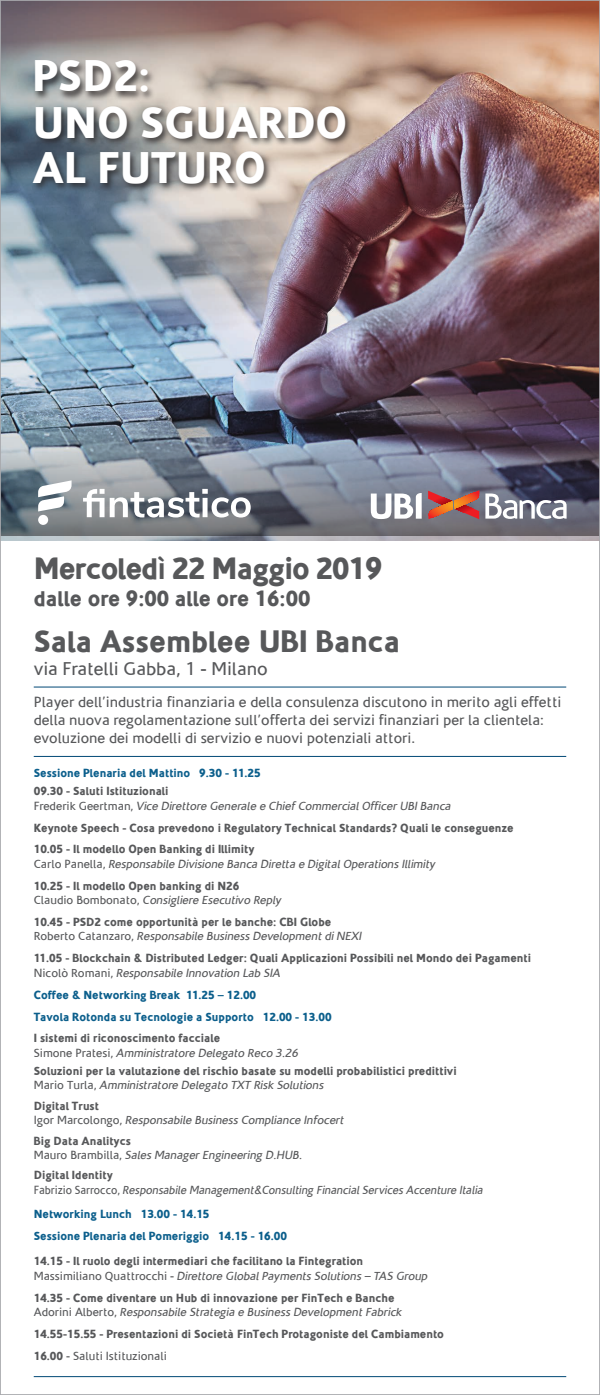
<style>
.page{position:relative;width:600px;height:1395px;background:#fff}
.page>*{position:absolute;margin:0;border:0;box-sizing:border-box;transform-origin:0 0}
.t1{font:700 45px/46px "BPU";color:#fff}
.t2{font:700 31.5px "BPU";letter-spacing:-.015em;color:#57585a}
.t3{font:700 22.5px "BPU";color:#57585a}
.t4{font:18.75px "BPU";color:#57585a}
.t5{font:15px/18px "BPU";color:#57585a}
.t6{font:700 12px/14.4px "BPU";color:#57585a}
.t7{font:italic 12px/14.4px "BPU";color:#57585a}
.t8{font:700 12px "BPU";color:#0c5f8c}
.t9{font:italic 12px/14.4px "BPU";color:#57585a;scale:.96 1}
.t10{font:12px "BPU";color:#57585a}
.s1{font-style:normal}
.s2{font-weight:700;font-style:normal}
.s3{font-weight:400}
.s4{font-weight:400;font-style:italic}
.s5{font-weight:700}
</style>
<div class="page">
<img style="left:2px;top:2px;width:596px;height:539px">
<svg style="left:2px;top:449px;width:596px;height:86px;background:#777c89"></svg>
<hr style="left:34px;top:687px;width:532px;height:1px;background:#004876">
<hr style="left:34px;top:756px;width:532px;height:1px;background:#004876">
<hr style="left:34px;top:1376px;width:532px;height:1px;background:#004876">
<div style="left:31px;top:59px;width:323px;height:134px;background:#231f20;opacity:.75"></div>
<svg style="left:371px;top:490px;width:196px;height:29px"></svg>
<svg style="left:83px;top:489px;width:168px;height:29px"></svg>
<svg style="left:38px;top:480px;width:34px;height:32px"></svg>
<div style="left:38px;top:515px;width:10px;height:10px;background:#fff;border-radius:50%"></div>
<p class="t1" style="left:33px;top:53px;width:316px">PSD2:<br>UNO SGUARDO<br>AL FUTURO</p>
<p class="t2" style="left:34px;top:550px;width:350px">Mercoledì 22 Maggio 2019</p>
<p class="t3" style="left:34px;top:586px;width:278px">dalle ore 9:00 alle ore 16:00</p>
<p class="t2" style="left:34px;top:623px;width:368px">Sala Assemblee UBI Banca</p>
<p class="t4" style="left:34px;top:658px;width:235px">via Fratelli Gabba, 1 - Milano</p>
<p class="t5" style="left:34px;top:693px;width:529px">Player dell’industria finanziaria e della consulenza discutono in merito agli effetti della nuova regolamentazione sull’offerta dei servizi finanziari per la clientela: evoluzione dei modelli di servizio e nuovi potenziali attori.</p>
<p class="t8" style="left:34px;top:766px;width:229px">Sessione Plenaria del Mattino 9.30 - 11.25</p>
<p class="t6" style="left:34px;top:784px;width:136px">09.30 - Saluti Istituzionali</p>
<p class="t7" style="left:34px;top:799px;width:419px"><span class="s1">Frederik Geertman,</span> Vice Direttore Generale e Chief Commercial Officer UBI Banca</p>
<p class="t6" style="left:34px;top:820px;width:482px">Keynote Speech - Cosa prevedono i Regulatory Technical Standards? Quali le conseguenze</p>
<p class="t7" style="left:34px;top:842px;width:403px"><span class="s2">10.05 - Il modello Open Banking di Illimity<br></span><span class="s1">Carlo Panella,</span> Responsabile Divisione Banca Diretta e Digital Operations Illimity</p>
<p class="t6" style="left:34px;top:878px;width:249px">10.25 - Il modello Open banking di N26<br><span class="s3">Claudio Bombonato,</span> <span class="s4">Consigliere Esecutivo Reply</span></p>
<p class="t6" style="left:34px;top:915px;width:330px">10.45 - PSD2 come opportunità per le banche: CBI Globe<br><span class="s3">Roberto Catanzaro,</span> <span class="s4">Responsabile Business Development di NEXI</span></p>
<p class="t6" style="left:34px;top:951px;width:499px">11.05 - Blockchain &amp; Distributed Ledger: Quali Applicazioni Possibili nel Mondo dei Pagamenti<br><span class="s3">Nicolò Romani,</span> <span class="s4">Responsabile Innovation Lab SIA</span></p>
<p class="t8" style="left:34px;top:988px;width:224px">Coffee &amp; Networking Break 11.25 – 12.00</p>
<p class="t8" style="left:34px;top:1009px;width:299px">Tavola Rotonda su Tecnologie a Supporto 12.00 - 13.00</p>
<p class="t6" style="left:34px;top:1031px;width:267px">I sistemi di riconoscimento facciale<br><span class="s3">Simone Pratesi,</span> <span class="s4">Amministratore Delegato Reco 3.26</span></p>
<p class="t6" style="left:34px;top:1064px;width:425px">Soluzioni per la valutazione del rischio basate su modelli probabilistici predittivi<br><span class="s3">Mario Turla,</span> <span class="s4">Amministratore Delegato TXT Risk Solutions</span></p>
<p class="t7" style="left:34px;top:1099px;width:312px"><span class="s2">Digital Trust<br></span><span class="s1">Igor Marcolongo,</span> Responsabile Business Compliance Infocert</p>
<p class="t7" style="left:34px;top:1134px;width:270px"><span class="s2">Big Data Analitycs<br></span><span class="s1">Mauro Brambilla,</span> Sales Manager Engineering D.HUB.</p>
<p class="t9" style="left:34px;top:1168px;width:470px"><span class="s2">Digital Identity<br></span><span class="s1">Fabrizio Sarrocco,</span> Responsabile Management&amp;Consulting Financial Services Accenture Italia</p>
<p class="t8" style="left:34px;top:1207px;width:177px">Networking Lunch 13.00 - 14.15</p>
<p class="t8" style="left:34px;top:1229px;width:255px">Sessione Plenaria del Pomeriggio 14.15 - 16.00</p>
<p class="t6" style="left:34px;top:1254px;width:396px">14.15 - Il ruolo degli intermediari che facilitano la Fintegration<br><span class="s3">Massimiliano Quattrocchi -</span> <span class="s4">Direttore Global Payments Solutions – TAS Group</span></p>
<p class="t6" style="left:34px;top:1291px;width:370px">14.35 - Come diventare un Hub di innovazione per FinTech e Banche<br><span class="s3">Adorini Alberto,</span> <span class="s4">Responsabile Strategia e Business Development Fabrick</span></p>
<p class="t6" style="left:34px;top:1327px;width:412px">14.55-15.55 - Presentazioni di Società FinTech Protagoniste del Cambiamento</p>
<p class="t10" style="left:34px;top:1349px;width:135px"><span class="s5">16.00</span> - Saluti Istituzionali</p>
</div>
